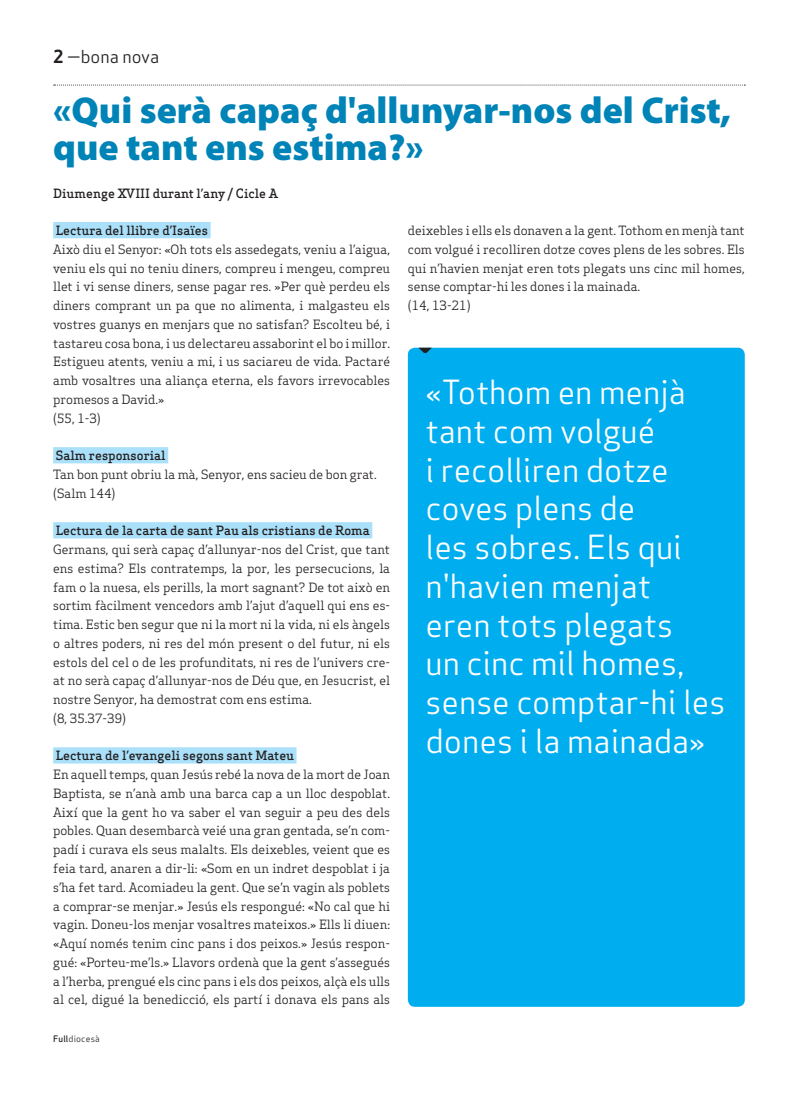
<style>
.page{position:relative;width:798px;height:1099px;background:#fff}
.page>*{position:absolute;margin:0;border:0;box-sizing:border-box;transform-origin:0 0}
.Titulars{font:900 37.5px/37.5px "Myriad Pro";color:#0083b6}
.Pastilla_Destacat{font:32.5px/38.8px "Apex Sans Book T";color:#fff}
.Capçalera{font:17.5px "Apex Sans Book T";color:#231f20}
.Text_General{font:12.5px/18.8px "Apex Serif";color:#231f20;text-align:justify}
.Text_General-2{font:500 12.5px "Apex Serif";color:#231f20}
.Autors{font:500 12.5px "Apex Serif";color:#231f20}
.Data_Peu{font:8.75px "Apex Sans Book T";letter-spacing:.02em;color:#231f20}
.s1{font-family:"Apex Sans Bold T"}
.s2{font-family:"Apex Sans Medium T"}
</style>
<div class="page">
<svg style="left:54px;top:85px;width:691px;height:1px"></svg>
<div style="left:53px;top:222px;width:157px;height:16px;background:#aae0f9"></div>
<div style="left:53px;top:447px;width:115px;height:16px;background:#aae0f9"></div>
<div style="left:53px;top:522px;width:319px;height:16px;background:#aae0f9"></div>
<div style="left:53px;top:747px;width:243px;height:16px;background:#aae0f9"></div>
<div style="left:407px;top:348px;width:337px;height:658px;background:#00aeef;border-radius:7px"></div>
<svg style="left:419px;top:348px;width:12px;height:6px"></svg>
<p class="Capçalera" style="left:53px;top:46px;width:107px"><span class="s1">2</span> —bona nova</p>
<p class="Titulars" style="left:53px;top:90px;width:679px">«Qui serà capaç d'allunyar-nos del Crist, que tant ens estima?»</p>
<p class="Autors" style="left:53px;top:185px;width:226px">Diumenge XVIII durant l’any / Cicle A</p>
<p class="Text_General-2" style="left:56px;top:223px;width:154px">Lectura del llibre d’Isaïes</p>
<p class="Text_General" style="left:53px;top:240px;width:338px">Això diu el Senyor: «Oh tots els assedegats, veniu a l’aigua, veniu els qui no teniu diners, compreu i mengeu, compreu llet i vi sense diners, sense pagar res. »Per què perdeu els diners comprant un pa que no alimenta, i malgasteu els vostres guanys en menjars que no satisfan? Escolteu bé, i tastareu cosa bona, i us delectareu assaborint el bo i millor.<br>Estigueu atents, veniu a mi, i us saciareu de vida. Pactaré amb vosaltres una aliança eterna, els favors irrevocables promesos a David.»</p>
<p class="Text_General" style="left:53px;top:408px;width:49px">(55, 1-3)</p>
<p class="Text_General-2" style="left:56px;top:448px;width:111px">Salm responsorial</p>
<p class="Text_General" style="left:53px;top:465px;width:325px">Tan bon punt obriu la mà, Senyor, ens sacieu de bon grat.</p>
<p class="Text_General" style="left:53px;top:483px;width:64px">(Salm 144)</p>
<p class="Text_General-2" style="left:56px;top:523px;width:315px">Lectura de la carta de sant Pau als cristians de Roma</p>
<p class="Text_General" style="left:53px;top:540px;width:338px">Germans, qui serà capaç d’allunyar-nos del Crist, que tant ens estima? Els contratemps, la por, les persecucions, la fam o la nuesa, els perills, la mort sagnant? De tot això en sortim fàcilment vencedors amb l’ajut d’aquell qui ens es&shy;tima. Estic ben segur que ni la mort ni la vida, ni els àngels o altres poders, ni res del món present o del futur, ni els estols del cel o de les profunditats, ni res de l’univers cre&shy;at no serà capaç d’allunyar-nos de Déu que, en Jesucrist, el nostre Senyor, ha demostrat com ens estima.</p>
<p class="Text_General" style="left:53px;top:708px;width:74px">(8, 35.37-39)</p>
<p class="Text_General-2" style="left:56px;top:748px;width:240px">Lectura de l’evangeli segons sant Mateu</p>
<p class="Text_General" style="left:53px;top:765px;width:338px">En aquell temps, quan Jesús rebé la nova de la mort de Joan Baptista, se n’anà amb una barca cap a un lloc despoblat.<br>Així que la gent ho va saber el van seguir a peu des dels pobles. Quan desembarcà veié una gran gentada, se’n com&shy;padí i curava els seus malalts. Els deixebles, veient que es feia tard, anaren a dir-li: «Som en un indret despoblat i ja s’ha fet tard. Acomiadeu la gent. Que se’n vagin als poblets a comprar-se menjar.» Jesús els respongué: «No cal que hi vagin. Doneu-los menjar vosaltres mateixos.» Ells li diuen: «Aquí només tenim cinc pans i dos peixos.» Jesús respon&shy;gué: «Porteu-me’ls.» Llavors ordenà que la gent s’assegués a l’herba, prengué els cinc pans i els dos peixos, alçà els ulls al cel, digué la benedicció, els partí i donava els pans als</p>
<p class="Data_Peu" style="left:53px;top:1032px;width:48px"><span class="s2">Full</span>diocesà</p>
<p class="Text_General" style="left:407px;top:221px;width:338px">deixebles i ells els donaven a la gent. Tothom en menjà tant com volgué i recolliren dotze coves plens de les sobres. Els qui n’havien menjat eren tots plegats uns cinc mil homes, sense comptar-hi les dones i la mainada.</p>
<p class="Text_General" style="left:407px;top:296px;width:64px">(14, 13-21)</p>
<p class="Pastilla_Destacat" style="left:425px;top:372px;width:301px">«Tothom en menjà tant com volgué<br>i recolliren dotze coves plens de<br>les sobres. Els qui n'havien menjat<br>eren tots plegats<br>un cinc mil homes, sense comptar-hi les dones i la mainada»</p>
</div>
